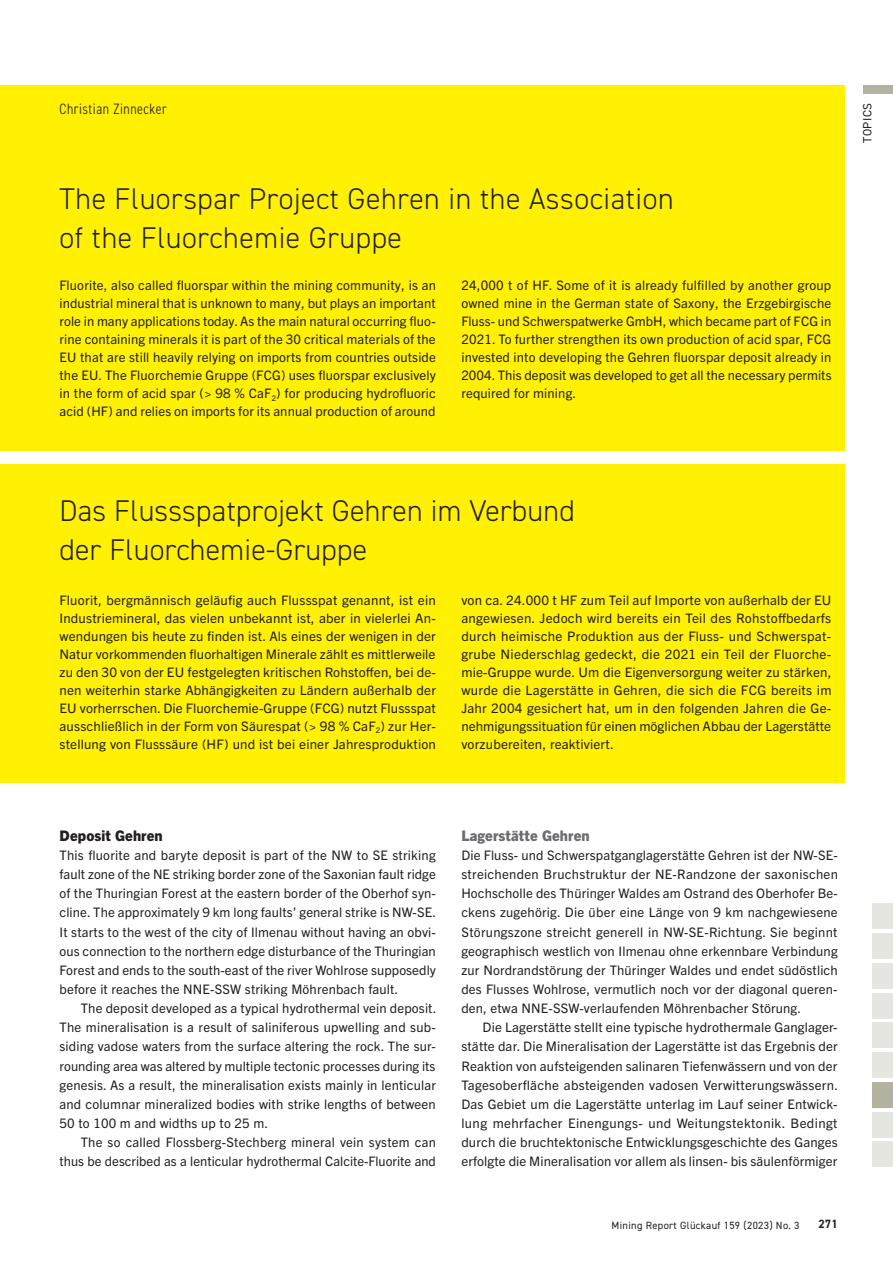
<style>
.page{position:relative;width:893px;height:1263px;background:#fff}
.page>*{position:absolute;margin:0;border:0;box-sizing:border-box;transform-origin:0 0}
.t1{font:300 30px/39px "DIN2014";letter-spacing:.015em;color:#231f20}
.t2{font:300 condensed 15px "DIN2014";letter-spacing:.035em;color:#231f20}
.t3{font:800 14.7px "Trade Gothic Next LT Pro";letter-spacing:.01em;color:#6c6d70}
.t4{font:800 14.7px "Trade Gothic Next LT Pro";letter-spacing:.01em;color:#231f20}
.t5{font:13.2px/18px "Trade Gothic Next LT Pro";letter-spacing:.01em;color:#231f20;text-align:justify}
.t6{font:12px "DIN2014";letter-spacing:.045em;color:#231f20}
.t7{font:700 12px "DIN2014";color:#231f20}
.t8{font:10.5px "DIN2014";letter-spacing:.03em;color:#231f20}
</style>
<div class="page">
<div style="left:863px;top:85px;width:30px;height:9px;background:#b3b2a1"></div>
<div style="left:872px;top:1141px;width:21px;height:26px;background:#e6e6e1"></div>
<div style="left:872px;top:1112px;width:21px;height:25px;background:#e6e6e1"></div>
<div style="left:872px;top:1052px;width:21px;height:26px;background:#e6e6e1"></div>
<div style="left:872px;top:1023px;width:21px;height:25px;background:#e6e6e1"></div>
<div style="left:872px;top:993px;width:21px;height:25px;background:#e6e6e1"></div>
<div style="left:872px;top:963px;width:21px;height:26px;background:#e6e6e1"></div>
<div style="left:872px;top:933px;width:21px;height:26px;background:#e6e6e1"></div>
<div style="left:872px;top:903px;width:21px;height:26px;background:#e6e6e1"></div>
<div style="left:872px;top:1082px;width:21px;height:26px;background:#b3b2a1"></div>
<div style="left:0;top:85px;width:844px;height:698px;background:#fff101"></div>
<div style="left:0;top:451px;width:850px;height:13px;background:#fff"></div>
<p class="t2" style="left:60px;top:99px;width:109px">Christian Zinnecker</p>
<h1 class="t1" style="left:60px;top:180px;width:616px">The Fluorspar Project Gehren in the Association of the Fluorchemie Gruppe</h1>
<p class="t5" style="left:60px;top:276px;width:378px">Fluorite, also called fluorspar within the mining community, is an industrial mineral that is unknown to many, but plays an important role in many applications today. As the main natural occurring fluo&shy;rine containing minerals it is part of the 30 critical materials of the EU that are still heavily relying on imports from countries outside the EU. The Fluorchemie Gruppe (FCG) uses fluorspar exclusively in the form of acid spar (&gt; 98 % CaF<sub>2</sub>) for producing hydrofluoric acid (HF) and relies on imports for its annual production of around</p>
<p class="t5" style="left:461px;top:276px;width:372px">24,000 t of HF. Some of it is already fulfilled by another group owned mine in the German state of Saxony, the Erzgebirgische Fluss- und Schwerspatwerke GmbH, which became part of FCG in 2021. To further strengthen its own production of acid spar, FCG invested into developing the Gehren fluorspar deposit already in 2004. This deposit was developed to get all the necessary permits required for mining.</p>
<p class="t6" style="left:860px;top:143px;width:42px;rotate:-90deg">TOPICS</p>
<h1 class="t1" style="left:60px;top:492px;width:517px">Das Flussspatprojekt Gehren im Verbund der Fluorchemie-Gruppe</h1>
<p class="t5" style="left:60px;top:590px;width:378px">Fluorit, bergmännisch geläufig auch Flussspat genannt, ist ein Industriemineral, das vielen unbekannt ist, aber in vielerlei An&shy;wendungen bis heute zu finden ist. Als eines der wenigen in der Natur vorkommenden fluorhaltigen Minerale zählt es mittlerweile zu den 30 von der EU festgelegten kritischen Rohstoffen, bei de&shy;nen weiterhin starke Abhängigkeiten zu Ländern außerhalb der EU vorherrschen. Die Fluorchemie-Gruppe (FCG) nutzt Flussspat ausschließlich in der Form von Säurespat (&gt; 98 % CaF<sub>2</sub>) zur Her&shy;stellung von Flusssäure (HF) und ist bei einer Jahresproduktion</p>
<p class="t5" style="left:461px;top:590px;width:372px">von ca. 24.000 t HF zum Teil auf Importe von außerhalb der EU angewiesen. Jedoch wird bereits ein Teil des Rohstoffbedarfs durch heimische Produktion aus der Fluss- und Schwerspat&shy;grube Niederschlag gedeckt, die 2021 ein Teil der Fluorche&shy;mie-Gruppe wurde. Um die Eigenversorgung weiter zu stärken, wurde die Lagerstätte in Gehren, die sich die FCG bereits im Jahr 2004 gesichert hat, um in den folgenden Jahren die Ge&shy;nehmigungssituation für einen möglichen Abbau der Lagerstätte vorzubereiten, reaktiviert.</p>
<p class="t4" style="left:60px;top:825px;width:105px">Deposit Gehren</p>
<p class="t5" style="left:60px;top:845px;width:378px;line-height:19.2px">This fluorite and baryte deposit is part of the NW to SE striking fault zone of the NE striking border zone of the Saxonian fault ridge of the Thuringian Forest at the eastern border of the Oberhof syn&shy;cline. The approximately 9 km long faults’ general strike is NW-SE.<br>It starts to the west of the city of Ilmenau without having an obvi&shy;ous connection to the northern edge disturbance of the Thuringian Forest and ends to the south-east of the river Wohlrose supposedly before it reaches the NNE-SSW striking Möhrenbach fault.</p>
<p class="t5" style="left:60px;top:998px;width:378px;line-height:19.2px;text-indent:21px">The deposit developed as a typical hydrothermal vein deposit.<br>The mineralisation is a result of saliniferous upwelling and sub&shy;siding vadose waters from the surface altering the rock. The sur&shy;rounding area was altered by multiple tectonic processes during its genesis. As a result, the mineralisation exists mainly in lenticular and columnar mineralized bodies with strike lengths of between 50 to 100 m and widths up to 25 m.</p>
<p class="t5" style="left:60px;top:1132px;width:378px;line-height:19.2px;text-align:right">The so called Flossberg-Stechberg mineral vein system can thus be described as a lenticular hydrothermal Calcite-Fluorite and</p>
<p class="t3" style="left:461px;top:825px;width:130px">Lagerstätte Gehren</p>
<p class="t5" style="left:461px;top:845px;width:378px;line-height:19.2px">Die Fluss- und Schwerspatganglagerstätte Gehren ist der NW-SE&shy;streichenden Bruchstruktur der NE-Randzone der saxonischen Hochscholle des Thüringer Waldes am Ostrand des Oberhofer Be&shy;ckens zugehörig. Die über eine Länge von 9 km nachgewiesene Störungszone streicht generell in NW-SE-Richtung. Sie beginnt geographisch westlich von Ilmenau ohne erkennbare Verbindung zur Nordrandstörung der Thüringer Waldes und endet südöstlich des Flusses Wohlrose, vermutlich noch vor der diagonal queren&shy;den, etwa NNE-SSW-verlaufenden Möhrenbacher Störung.</p>
<p class="t5" style="left:461px;top:1017px;width:378px;line-height:19.2px;text-indent:21px">Die Lagerstätte stellt eine typische hydrothermale Ganglager&shy;stätte dar. Die Mineralisation der Lagerstätte ist das Ergebnis der Reaktion von aufsteigenden salinaren Tiefenwässern und von der Tagesoberfläche absteigenden vadosen Verwitterungswässern.<br>Das Gebiet um die Lagerstätte unterlag im Lauf seiner Entwick&shy;lung mehrfacher Einengungs- und Weitungstektonik. Bedingt durch die bruchtektonische Entwicklungsgeschichte des Ganges erfolgte die Mineralisation vor allem als linsen- bis säulenförmiger</p>
<p class="t8" style="left:611px;top:1218px;width:189px">Mining Report Glückauf 159 (2023) No. 3</p>
<p class="t7" style="left:818px;top:1216px;width:21px">271</p>
</div>
